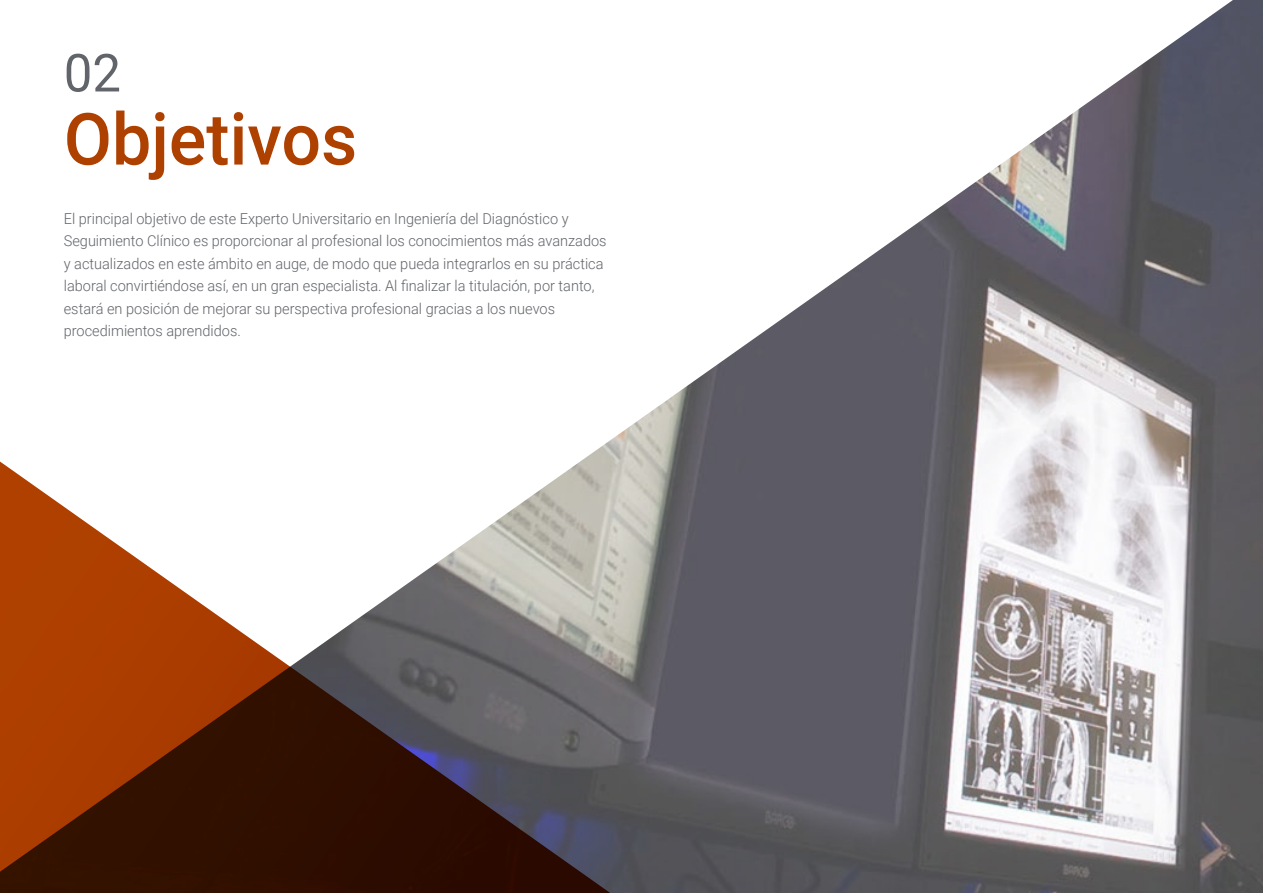
<style>
.page{position:relative;width:1263px;height:893px;background:#fff}
.page>*{position:absolute;margin:0;border:0;box-sizing:border-box;transform-origin:0 0}
.t1{font:500 72px "Roboto";color:#ae4000}
.t2{font:52.5px "Roboto";color:#61646a}
.t3{font:300 15px/22.5px "Roboto";color:#61646a}
</style>
<div class="page">
<img style="left:602px;top:0;width:661px;height:893px">
<svg style="left:0;top:446px;width:640px;height:447px"></svg>
<h2 class="t2" style="left:64px;top:36px;width:59px">02</h2>
<h1 class="t1" style="left:64px;top:89px;width:295px">Objetivos</h1>
<p class="t3" style="left:64px;top:207px;width:544px">El principal objetivo de este Experto Universitario en Ingeniería del Diagnóstico y Seguimiento Clínico es proporcionar al profesional los conocimientos más avanzados y actualizados en este ámbito en auge, de modo que pueda integrarlos en su práctica laboral convirtiéndose así, en un gran especialista. Al finalizar la titulación, por tanto, estará en posición de mejorar su perspectiva profesional gracias a los nuevos procedimientos aprendidos.</p>
</div>
